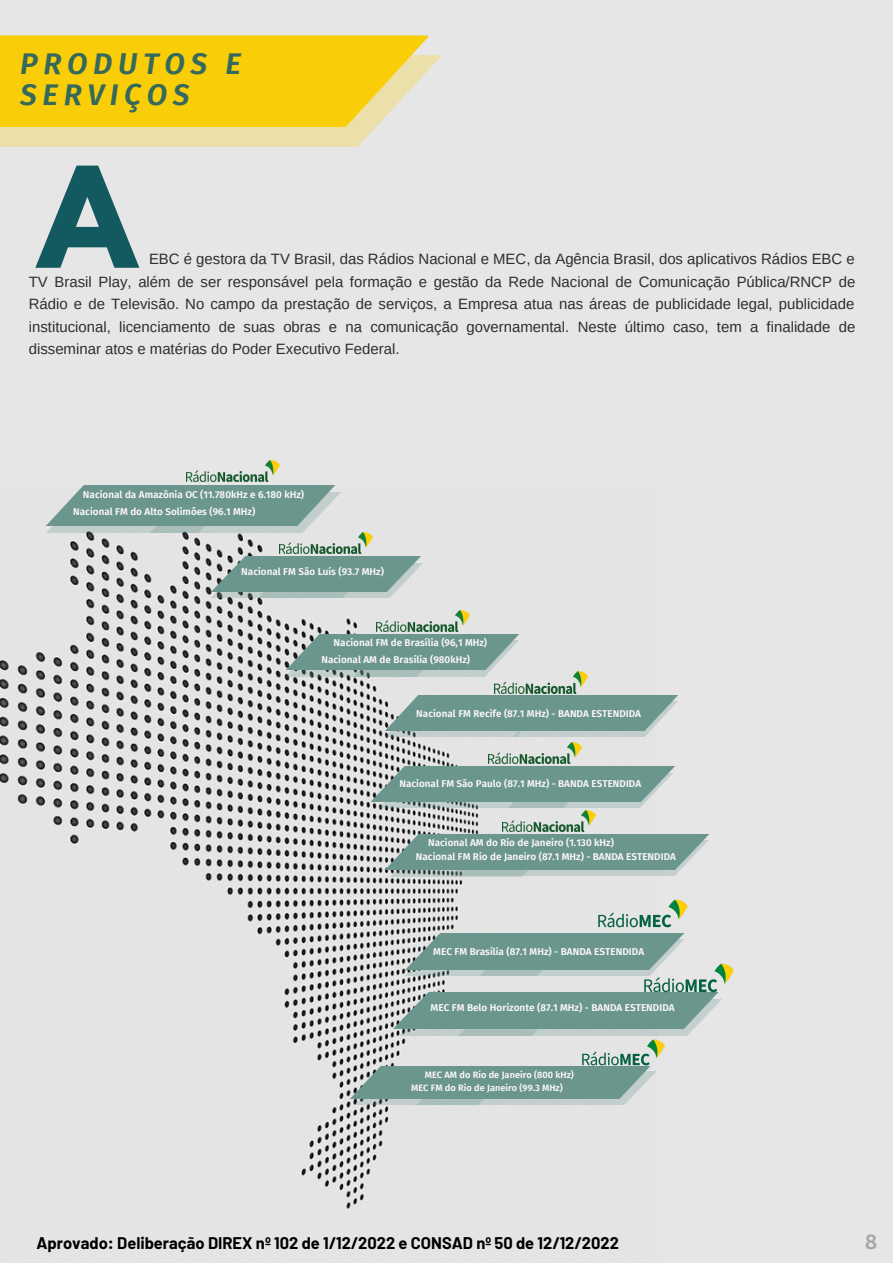
<style>
.page{position:relative;width:893px;height:1264px;background:#fff}
.page>*{position:absolute;margin:0;border:0;box-sizing:border-box;transform-origin:0 0}
.t1{font:700 123.75px "League Spartan";color:#135960}
.t2{font:italic 600 30px/30.3px "Fira Sans";letter-spacing:.185em;color:#35695b}
.t3{font:500 21.3px "Fira Sans";color:#a6a6a6}
.t4{font:700 16.5px "Barlow";color:#000}
.t5{font:14.85px/22.5px "Arimo";color:#2e2e2e;text-align:justify}
.t6{font:600 9.9px/16.5px "Fira Sans";color:#fdf7f7}
.t7{font:600 9.3px/13px "Fira Sans";color:#fdf7f7}
</style>
<div class="page">
<div style="left:0;top:0;width:892px;height:1262px;background:#e6e6e6"></div>
<img style="left:0;top:533px;width:657px;height:726px">
<svg style="left:0;top:35px;width:439px;height:111px;background:#f4d339"></svg>
<img style="left:240px;top:492px;width:101px;height:41px">
<img style="left:46px;top:525px;width:194px;height:8px">
<img style="left:46px;top:485px;width:95px;height:40px">
<img style="left:141px;top:485px;width:197px;height:40px">
<img style="left:186px;top:460px;width:93px;height:21px">
<img style="left:208px;top:591px;width:48px;height:7px">
<img style="left:208px;top:557px;width:44px;height:34px">
<img style="left:256px;top:563px;width:169px;height:35px">
<img style="left:252px;top:557px;width:170px;height:34px">
<img style="left:279px;top:532px;width:93px;height:22px">
<img style="left:283px;top:669px;width:68px;height:7px">
<img style="left:283px;top:634px;width:68px;height:35px">
<img style="left:351px;top:669px;width:170px;height:7px">
<img style="left:351px;top:634px;width:170px;height:35px">
<img style="left:377px;top:610px;width:93px;height:21px">
<img style="left:382px;top:730px;width:128px;height:7px">
<img style="left:382px;top:695px;width:128px;height:35px">
<img style="left:510px;top:730px;width:147px;height:7px">
<img style="left:510px;top:695px;width:168px;height:35px">
<img style="left:494px;top:672px;width:93px;height:21px">
<img style="left:558px;top:869px;width:123px;height:6px">
<img style="left:552px;top:834px;width:158px;height:35px">
<img style="left:382px;top:834px;width:170px;height:35px">
<img style="left:502px;top:810px;width:93px;height:21px">
<img style="left:389px;top:840px;width:169px;height:36px">
<img style="left:367px;top:801px;width:138px;height:6px">
<img style="left:505px;top:801px;width:152px;height:6px">
<img style="left:360px;top:766px;width:148px;height:35px">
<img style="left:508px;top:766px;width:167px;height:35px">
<img style="left:488px;top:742px;width:93px;height:21px">
<img style="left:403px;top:969px;width:68px;height:6px">
<img style="left:403px;top:933px;width:68px;height:36px">
<img style="left:471px;top:969px;width:172px;height:6px">
<div style="left:471px;top:933px;width:214px;height:36px;background:#6a968e"></div>
<img style="left:568px;top:1028px;width:126px;height:7px">
<img style="left:562px;top:992px;width:160px;height:36px">
<img style="left:391px;top:992px;width:171px;height:36px">
<img style="left:397px;top:999px;width:171px;height:36px">
<img style="left:511px;top:1071px;width:146px;height:33px">
<img style="left:505px;top:1066px;width:151px;height:32px">
<img style="left:347px;top:1066px;width:158px;height:32px">
<img style="left:353px;top:1071px;width:158px;height:33px">
<img style="left:597px;top:898px;width:91px;height:30px">
<img style="left:643px;top:962px;width:91px;height:31px">
<img style="left:581px;top:1038px;width:84px;height:28px">
<h2 class="t2" style="left:20px;top:49px;width:222px">PRODUTOS E<br>SERVIÇOS</h2>
<h1 class="t1" style="left:39px;top:156px;width:99px">A</h1>
<p class="t5" style="left:29px;top:248px;width:828px;text-indent:120px">EBC é gestora da TV Brasil, das Rádios Nacional e MEC, da Agência Brasil, dos aplicativos Rádios EBC e TV Brasil Play, além de ser responsável pela formação e gestão da Rede Nacional de Comunicação Pública/RNCP de Rádio e de Televisão. No campo da prestação de serviços, a Empresa atua nas áreas de publicidade legal, publicidade institucional, licenciamento de suas obras e na comunicação governamental. Neste último caso, tem a finalidade de disseminar atos e matérias do Poder Executivo Federal.</p>
<p class="t6" style="left:73px;top:486px;width:232px;text-indent:10px">Nacional da Amazônia OC (11.780kHz e 6.180 kHz)<br>Nacional FM do Alto Solimões (96.1 MHz)</p>
<p class="t6" style="left:241px;top:563px;width:144px">Nacional FM São Luís (93.7 MHz)</p>
<p class="t6" style="left:321px;top:635px;width:167px;text-indent:12px">Nacional FM de Brasília (96,1 MHz)<br>Nacional AM de Brasília (980kHz)</p>
<p class="t6" style="left:416px;top:705px;width:226px">Nacional FM Recife (87.1 MHz) - BANDA ESTENDIDA</p>
<p class="t6" style="left:399px;top:775px;width:243px">Nacional FM São Paulo (87.1 MHz) - BANDA ESTENDIDA</p>
<p class="t6" style="left:416px;top:835px;width:261px;line-height:14.1px;text-indent:12px">Nacional AM do Rio de Janeiro (1.130 kHz)<br>Nacional FM Rio de Janeiro (87.1 MHz) - BANDA ESTENDIDA</p>
<p class="t6" style="left:433px;top:943px;width:212px">MEC FM Brasília (87.1 MHz) - BANDA ESTENDIDA</p>
<p class="t6" style="left:430px;top:999px;width:245px">MEC FM Belo Horizonte (87.1 MHz) - BANDA ESTENDIDA</p>
<p class="t7" style="left:411px;top:1068px;width:164px;text-indent:14px">MEC AM do Rio de Janeiro (800 kHz)<br>MEC FM do Rio de Janeiro (99.3 MHz)</p>
<p class="t4" style="left:36px;top:1232px;width:584px">Aprovado: Deliberação DIREX nº 102 de 1/12/2022 e CONSAD nº 50 de 12/12/2022</p>
<h3 class="t3" style="left:865px;top:1228px;width:14px">8</h3>
</div>
